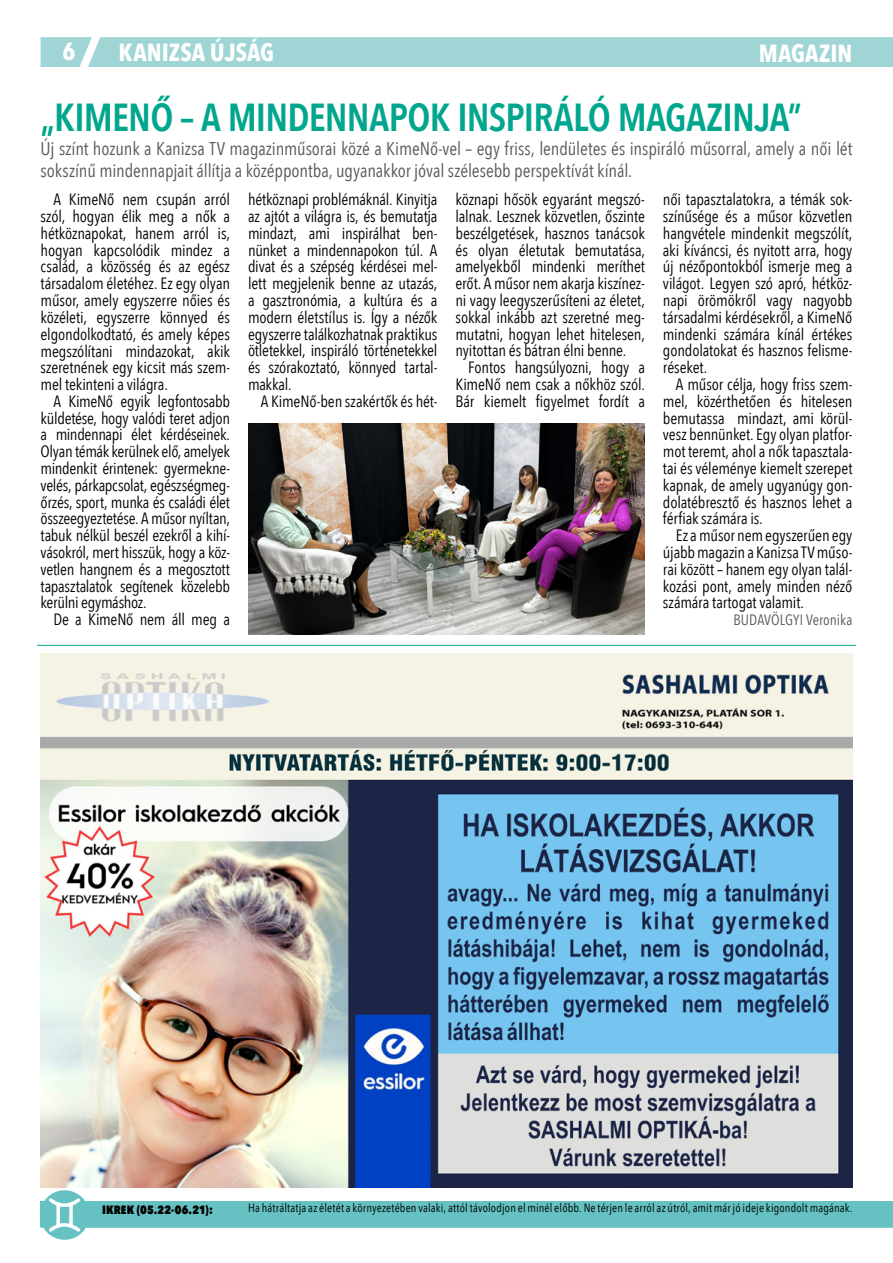
<style>
.page{position:relative;width:893px;height:1263px;background:#fff}
.page>*{position:absolute;margin:0;border:0;box-sizing:border-box;transform-origin:0 0}
.t1{font:600 39px "Avenir Next Condensed";letter-spacing:-.02em;color:#00a68d}
.t2{font:700 24.75px "Avenir Next Condensed";color:#fff}
.t3{font:18.45px/22.2px "Avenir Next Condensed";letter-spacing:-.005em;color:#575756}
.t4{font:16.35px/16.8px "Avenir Next Condensed";letter-spacing:-.01em;color:#000;text-align:justify}
.t5{font:15px "Avenir Next Condensed";color:#575756}
.t6{font:12px "Avenir Next Condensed";letter-spacing:.015em;color:#000}
.t7{font:800 12px "Avenir Next Condensed";letter-spacing:.015em;color:#000}
</style>
<div class="page">
<img style="left:41px;top:654px;width:811px;height:534px">
<img style="left:248px;top:424px;width:397px;height:210px">
<hr style="left:41px;top:1225px;width:852px;height:3px;background:#65c1c2">
<div style="left:41px;top:37px;width:852px;height:30px;background:#9fd5d5"></div>
<hr style="left:37px;top:645px;width:819px;height:1px;background:#00a68d">
<div style="left:41px;top:1201px;width:852px;height:26px;background:#65c1c2"></div>
<div style="left:40px;top:1190px;width:49px;height:50px;background:#66c2c2;border-radius:50%"></div>
<svg style="left:49px;top:1198px;width:31px;height:34px"></svg>
<h2 class="t2" style="left:63px;top:37px;width:14px">6</h2>
<h2 class="t2" style="left:119px;top:38px;width:157px">KANIZSA ÚJSÁG</h2>
<h2 class="t2" style="left:759px;top:39px;width:95px">MAGAZIN</h2>
<h1 class="t1" style="left:40px;top:83px;width:763px">„KIMENŐ – A MINDENNAPOK INSPIRÁLÓ MAGAZINJA”</h1>
<p class="t3" style="left:41px;top:136px;width:813px">Új színt hozunk a Kanizsa TV magazinműsorai közé a KimeNő-vel – egy friss, lendületes és inspiráló műsorral, amely a női lét sokszínű mindennapjait állítja a középpontba, ugyanakkor jóval szélesebb perspektívát kínál.</p>
<p class="t4" style="left:41px;top:190px;width:191px;text-indent:13px">A KimeNő nem csupán arról szól, hogyan élik meg a nők a hétköznapokat, hanem arról is, hogyan kapcsolódik mindez a család, a közösség és az egész társadalom életéhez. Ez egy olyan műsor, amely egyszerre nőies és közéleti, egyszerre könnyed és elgondolkodtató, és amely képes megszólítani mindazokat, akik szeretnének egy kicsit más szem&shy;mel tekinteni a világra.</p>
<p class="t4" style="left:41px;top:392px;width:191px;text-indent:13px">A KimeNő egyik legfontosabb küldetése, hogy valódi teret adjon a mindennapi élet kérdéseinek.<br>Olyan témák kerülnek elő, amelyek mindenkit érintenek: gyermekne&shy;velés, párkapcsolat, egészségmeg&shy;őrzés, sport, munka és családi élet összeegyeztetése. A műsor nyíltan, tabuk nélkül beszél ezekről a kihí&shy;vásokról, mert hisszük, hogy a köz&shy;vetlen hangnem és a megosztott tapasztalatok segítenek közelebb kerülni egymáshoz.</p>
<p class="t4" style="left:53px;top:610px;width:178px">De a KimeNő nem áll meg a</p>
<p class="t4" style="left:455px;top:190px;width:191px">köznapi hősök egyaránt megszó&shy;lalnak. Lesznek közvetlen, őszinte beszélgetések, hasznos tanácsok és olyan életutak bemutatása, amelyekből mindenki meríthet erőt. A műsor nem akarja kiszínez&shy;ni vagy leegyszerűsíteni az életet, sokkal inkább azt szeretné meg&shy;mutatni, hogyan lehet hitelesen, nyitottan és bátran élni benne.</p>
<p class="t4" style="left:455px;top:358px;width:191px;text-indent:13px">Fontos hangsúlyozni, hogy a KimeNő nem csak a nőkhöz szól.<br>Bár kiemelt figyelmet fordít a</p>
<p class="t4" style="left:248px;top:190px;width:191px">hétköznapi problémáknál. Kinyitja az ajtót a világra is, és bemutatja mindazt, ami inspirálhat ben&shy;nünket a mindennapokon túl. A divat és a szépség kérdései mel&shy;lett megjelenik benne az utazás, a gasztronómia, a kultúra és a modern életstílus is. Így a nézők egyszerre találkozhatnak praktikus ötletekkel, inspiráló történetekkel és szórakoztató, könnyed tartal&shy;makkal.</p>
<p class="t4" style="left:261px;top:392px;width:178px">A KimeNő-ben szakértők és hét-</p>
<p class="t4" style="left:663px;top:190px;width:191px">női tapasztalatokra, a témák sok&shy;színűsége és a műsor közvetlen hangvétele mindenkit megszólít, aki kíváncsi, és nyitott arra, hogy új nézőpontokból ismerje meg a világot. Legyen szó apró, hétköz&shy;napi örömökről vagy nagyobb társadalmi kérdésekről, a KimeNő mindenki számára kínál értékes gondolatokat és hasznos felisme&shy;réseket.</p>
<p class="t4" style="left:663px;top:375px;width:191px;text-indent:13px">A műsor célja, hogy friss szem&shy;mel, közérthetően és hitelesen bemutassa mindazt, ami körül&shy;vesz bennünket. Egy olyan platfor&shy;mot teremt, ahol a nők tapasztala&shy;tai és véleménye kiemelt szerepet kapnak, de amely ugyanúgy gon&shy;dolatébresztő és hasznos lehet a férfiak számára is.</p>
<p class="t4" style="left:663px;top:526px;width:191px;text-indent:13px">Ez a műsor nem egyszerűen egy újabb magazin a Kanizsa TV műso&shy;rai között – hanem egy olyan talál&shy;kozási pont, amely minden néző számára tartogat valamit.</p>
<p class="t5" style="left:733px;top:607px;width:120px">BUDAVÖLGYI Veronika</p>
<p class="t7" style="left:102px;top:1202px;width:112px">IKREK (05.22-06.21):</p>
<p class="t6" style="left:248px;top:1197px;width:606px">Ha hátráltatja az életét a környezetében valaki, attól távolodjon el minél előbb. Ne térjen le arról az útról, amit már jó ideje kigondolt magának.</p>
</div>
